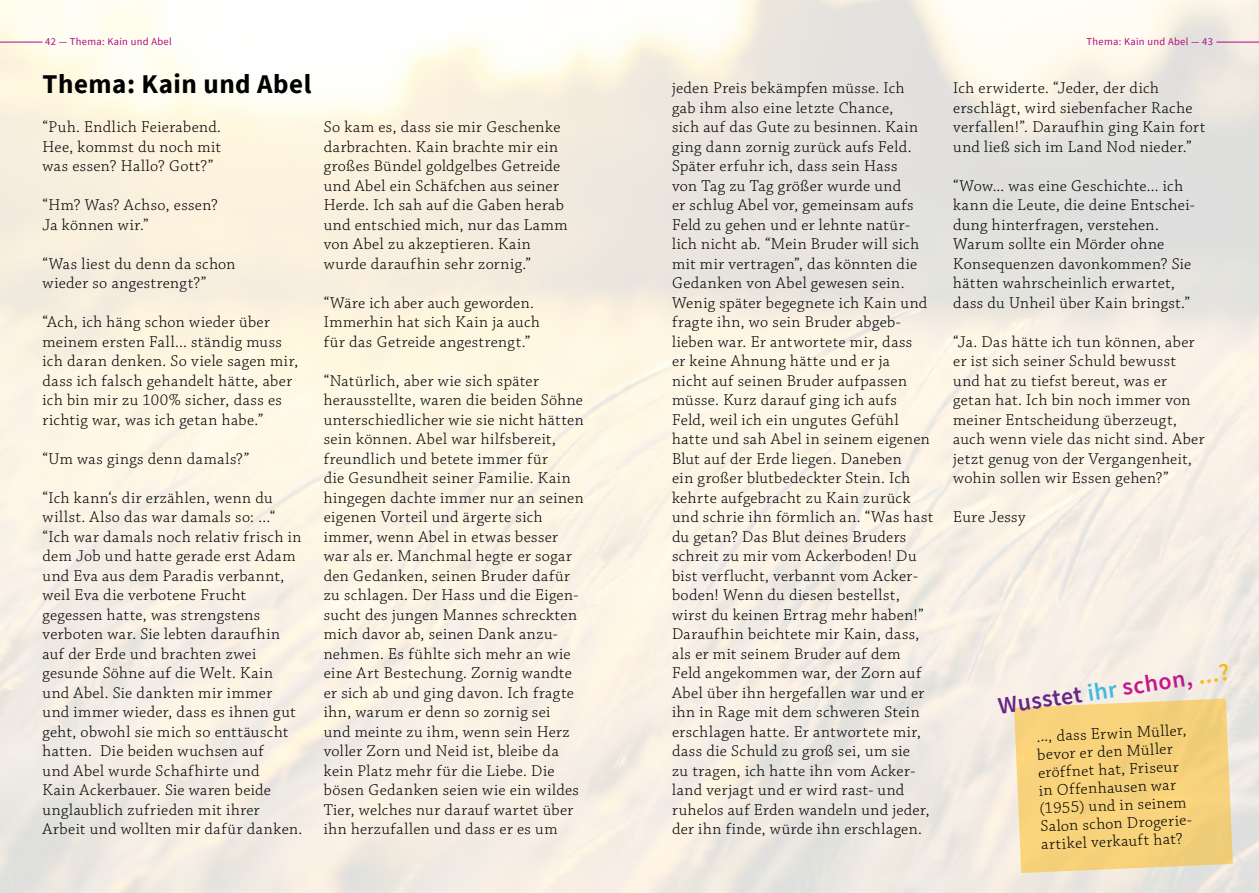
<style>
.page{position:relative;width:1259px;height:893px;background:#fff}
.page>*{position:absolute;margin:0;border:0;box-sizing:border-box;transform-origin:0 0}
.Headline{font:700 27px "Source Sans Pro";letter-spacing:.02em;color:#000}
.Headline_small{font:600 24px "Source Sans Pro";color:#672686}
.MainTextBasic{font:300 16.5px/19.5px "Chaparral Pro";letter-spacing:.025em;color:#000}
.t1{font:10.5px "Source Sans Pro";letter-spacing:.03em;color:#af0a7f}
.s1{color:#40b9e3}
.s2{color:#c6168d}
.s3{color:#fdb913}
</style>
<div class="page">
<svg style="left:1014px;top:698px;width:219px;height:175px;background:#f5d383"></svg>
<hr style="left:0;top:42px;width:43px;height:1px;background:#af0a7f">
<hr style="left:1216px;top:42px;width:43px;height:1px;background:#af0a7f">
<p class="t1" style="left:45px;top:35px;width:128px">42 — Thema: Kain und Abel</p>
<p class="t1" style="left:1086px;top:35px;width:128px">Thema: Kain und Abel — 43</p>
<p class="Headline" style="left:43px;top:66px;width:270px">Thema: Kain und Abel</p>
<p class="MainTextBasic" style="left:43px;top:118px;width:180px;text-align:justify">“Puh. Endlich Feierabend.<br>Hee, kommst du noch mit was essen? Hallo? Gott?”</p>
<p class="MainTextBasic" style="left:43px;top:196px;width:177px">“Hm? Was? Achso, essen?<br>Ja können wir.”</p>
<p class="MainTextBasic" style="left:43px;top:254px;width:195px">“Was liest du denn da schon wieder so angestrengt?”</p>
<p class="MainTextBasic" style="left:43px;top:313px;width:257px">“Ach, ich häng schon wieder über meinem ersten Fall... ständig muss ich daran denken. So viele sagen mir, dass ich falsch gehandelt hätte, aber ich bin mir zu 100% sicher, dass es richtig war, was ich getan habe.”</p>
<p class="MainTextBasic" style="left:43px;top:449px;width:208px">“Um was gings denn damals?”</p>
<p class="MainTextBasic" style="left:43px;top:488px;width:234px">“Ich kann‘s dir erzählen, wenn du willst. Also das war damals so: …“</p>
<p class="MainTextBasic" style="left:43px;top:527px;width:261px">“Ich war damals noch relativ frisch in dem Job und hatte gerade erst Adam und Eva aus dem Paradis verbannt, weil Eva die verbotene Frucht gegessen hatte, was strengstens verboten war. Sie lebten daraufhin auf der Erde und brachten zwei gesunde Söhne auf die Welt. Kain und Abel. Sie dankten mir immer und immer wieder, dass es ihnen gut geht, obwohl sie mich so enttäuscht hatten. Die beiden wuchsen auf<br>und Abel wurde Schafhirte und<br>Kain Ackerbauer. Sie waren beide unglaublich zufrieden mit ihrer<br>Arbeit und wollten mir dafür danken.</p>
<p class="MainTextBasic" style="left:324px;top:118px;width:245px">So kam es, dass sie mir Geschenke darbrachten. Kain brachte mir ein großes Bündel goldgelbes Getreide und Abel ein Schäfchen aus seiner<br>Herde. Ich sah auf die Gaben herab und entschied mich, nur das Lamm von Abel zu akzeptieren. Kain wurde daraufhin sehr zornig.”</p>
<p class="MainTextBasic" style="left:324px;top:293px;width:218px">“Wäre ich aber auch geworden.<br>Immerhin hat sich Kain ja auch für das Getreide angestrengt.”</p>
<p class="MainTextBasic" style="left:324px;top:371px;width:261px">“Natürlich, aber wie sich später herausstellte, waren die beiden Söhne unterschiedlicher wie sie nicht hätten sein können. Abel war hilfsbereit, freundlich und betete immer für<br>die Gesundheit seiner Familie. Kain hingegen dachte immer nur an seinen eigenen Vorteil und ärgerte sich immer, wenn Abel in etwas besser war als er. Manchmal hegte er sogar den Gedanken, seinen Bruder dafür zu schlagen. Der Hass und die Eigen&shy;sucht des jungen Mannes schreckten mich davor ab, seinen Dank anzu&shy;nehmen. Es fühlte sich mehr an wie eine Art Bestechung. Zornig wandte er sich ab und ging davon. Ich fragte ihn, warum er denn so zornig sei<br>und meinte zu ihm, wenn sein Herz voller Zorn und Neid ist, bleibe da kein Platz mehr für die Liebe. Die bösen Gedanken seien wie ein wildes Tier, welches nur darauf wartet über ihn herzufallen und dass er es um</p>
<p class="MainTextBasic" style="left:672px;top:79px;width:263px">jeden Preis bekämpfen müsse. Ich<br>gab ihm also eine letzte Chance,<br>sich auf das Gute zu besinnen. Kain ging dann zornig zurück aufs Feld.<br>Später erfuhr ich, dass sein Hass<br>von Tag zu Tag größer wurde und<br>er schlug Abel vor, gemeinsam aufs Feld zu gehen und er lehnte natür&shy;lich nicht ab. “Mein Bruder will sich mit mir vertragen”, das könnten die Gedanken von Abel gewesen sein.<br>Wenig später begegnete ich Kain und fragte ihn, wo sein Bruder abgeb&shy;lieben war. Er antwortete mir, dass<br>er keine Ahnung hätte und er ja<br>nicht auf seinen Bruder aufpassen müsse. Kurz darauf ging ich aufs Feld, weil ich ein ungutes Gefühl hatte und sah Abel in seinem eigenen Blut auf der Erde liegen. Daneben<br>ein großer blutbedeckter Stein. Ich kehrte aufgebracht zu Kain zurück und schrie ihn förmlich an. “Was hast du getan? Das Blut deines Bruders schreit zu mir vom Ackerboden! Du bist verflucht, verbannt vom Acker&shy;boden! Wenn du diesen bestellst, wirst du keinen Ertrag mehr haben!” Daraufhin beichtete mir Kain, dass, als er mit seinem Bruder auf dem Feld angekommen war, der Zorn auf Abel über ihn hergefallen war und er ihn in Rage mit dem schweren Stein erschlagen hatte. Er antwortete mir, dass die Schuld zu groß sei, um sie<br>zu tragen, ich hatte ihn vom Acker&shy;land verjagt und er wird rast- und ruhelos auf Erden wandeln und jeder, der ihn finde, würde ihn erschlagen.</p>
<p class="MainTextBasic" style="left:953px;top:79px;width:254px">Ich erwiderte. “Jeder, der dich erschlägt, wird siebenfacher Rache verfallen!”. Daraufhin ging Kain fort und ließ sich im Land Nod nieder.”</p>
<p class="MainTextBasic" style="left:953px;top:176px;width:243px">“Wow... was eine Geschichte... ich kann die Leute, die deine Entschei&shy;dung hinterfragen, verstehen.<br>Warum sollte ein Mörder ohne Konsequenzen davonkommen? Sie hätten wahrscheinlich erwartet, dass du Unheil über Kain bringst.”</p>
<p class="MainTextBasic" style="left:953px;top:332px;width:253px">“Ja. Das hätte ich tun können, aber er ist sich seiner Schuld bewusst und hat zu tiefst bereut, was er getan hat. Ich bin noch immer von meiner Entscheidung überzeugt, auch wenn viele das nicht sind. Aber jetzt genug von der Vergangenheit, wohin sollen wir Essen gehen?”</p>
<p class="MainTextBasic" style="left:953px;top:508px;width:74px">Eure Jessy</p>
<p class="Headline_small" style="left:995px;top:691px;width:235px;rotate:-9deg">Wusstet <span class="s1">ihr</span> <span class="s2">schon,</span> <span class="s3">...?</span></p>
<p class="MainTextBasic" style="left:1036px;top:727px;width:157px;line-height:18px;rotate:-2deg">..., dass Erwin Müller, bevor er den Müller eröffnet hat, Friseur in Offenhausen war (1955) und in seinem<br>Salon schon Drogerie&shy;artikel verkauft hat?</p>
</div>
